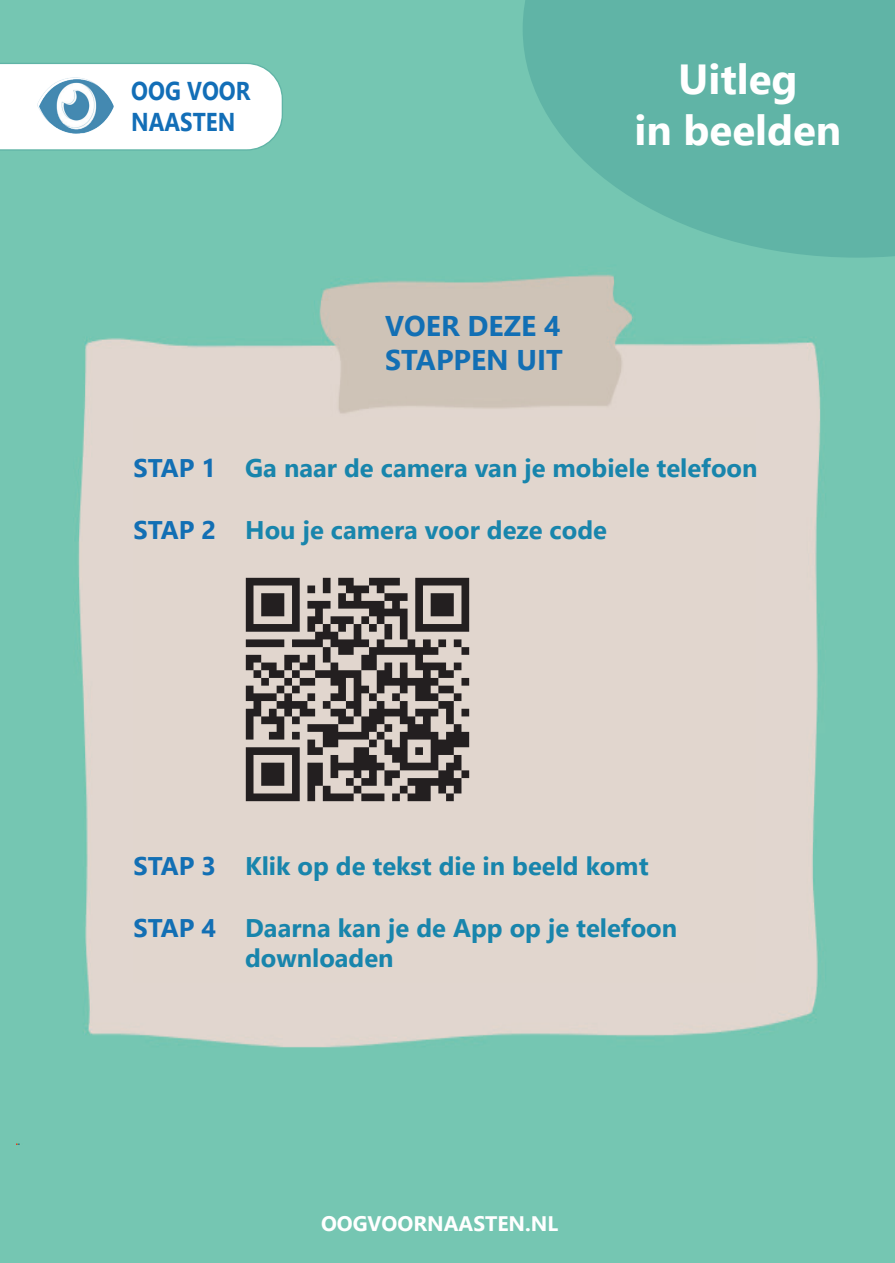
<style>
.page{position:relative;width:895px;height:1263px;background:#fff}
.page>*{position:absolute;margin:0;border:0;box-sizing:border-box;transform-origin:0 0}
.t1{font:700 42px/50.4px "Segoe UI";color:#fff;text-align:center}
.t2{font:700 28.5px/34.5px "Segoe UI";color:#126fb4}
.t3{font:700 25.8px/30.9px "Segoe UI";color:#126eb7;scale:.87 1}
.t4{font:700 25.5px/30.6px "Segoe UI";color:#1885ac}
.t5{font:700 25.5px "Segoe UI";color:#126fb4}
.t6{font:700 21px "Segoe UI";color:#fff}
</style>
<div class="page">
<div style="left:0;top:0;width:894px;height:1263px;background:#75c6b2"></div>
<svg style="left:0;top:63px;width:283px;height:88px;background:#f4faf8"></svg>
<img style="left:35px;top:73px;width:80px;height:65px">
<img style="left:17px;top:274px;width:804px;height:871px">
<div style="left:133px;top:417px;width:623px;height:566px;background:#e1d6ce"></div>
<svg style="left:523px;top:0;width:371px;height:258px;fill:#60b4a6"></svg>
<img style="left:245px;top:577px;width:225px;height:225px">
<p class="t3" style="left:131px;top:73px;width:138px">OOG VOOR<br>NAASTEN</p>
<p class="t2" style="left:385px;top:306px;width:179px">VOER DEZE 4<br>STAPPEN UIT</p>
<h1 class="t1" style="left:634px;top:51px;width:208px">Uitleg<br>in beelden</h1>
<p class="t5" style="left:133px;top:444px;width:84px">STAP 1</p>
<p class="t5" style="left:133px;top:505px;width:84px">STAP 2</p>
<p class="t4" style="left:245px;top:451px;width:514px">Ga naar de camera van je mobiele telefoon</p>
<p class="t4" style="left:245px;top:512px;width:363px">Hou je camera voor deze code</p>
<p class="t5" style="left:133px;top:842px;width:84px">STAP 3</p>
<p class="t5" style="left:133px;top:903px;width:84px">STAP 4</p>
<p class="t4" style="left:245px;top:849px;width:405px">Klik op de tekst die in beeld komt</p>
<p class="t4" style="left:245px;top:910px;width:433px">Daarna kan je de App op je telefoon downloaden</p>
<p class="t6" style="left:321px;top:1204px;width:239px">OOGVOORNAASTEN.NL</p>
</div>
